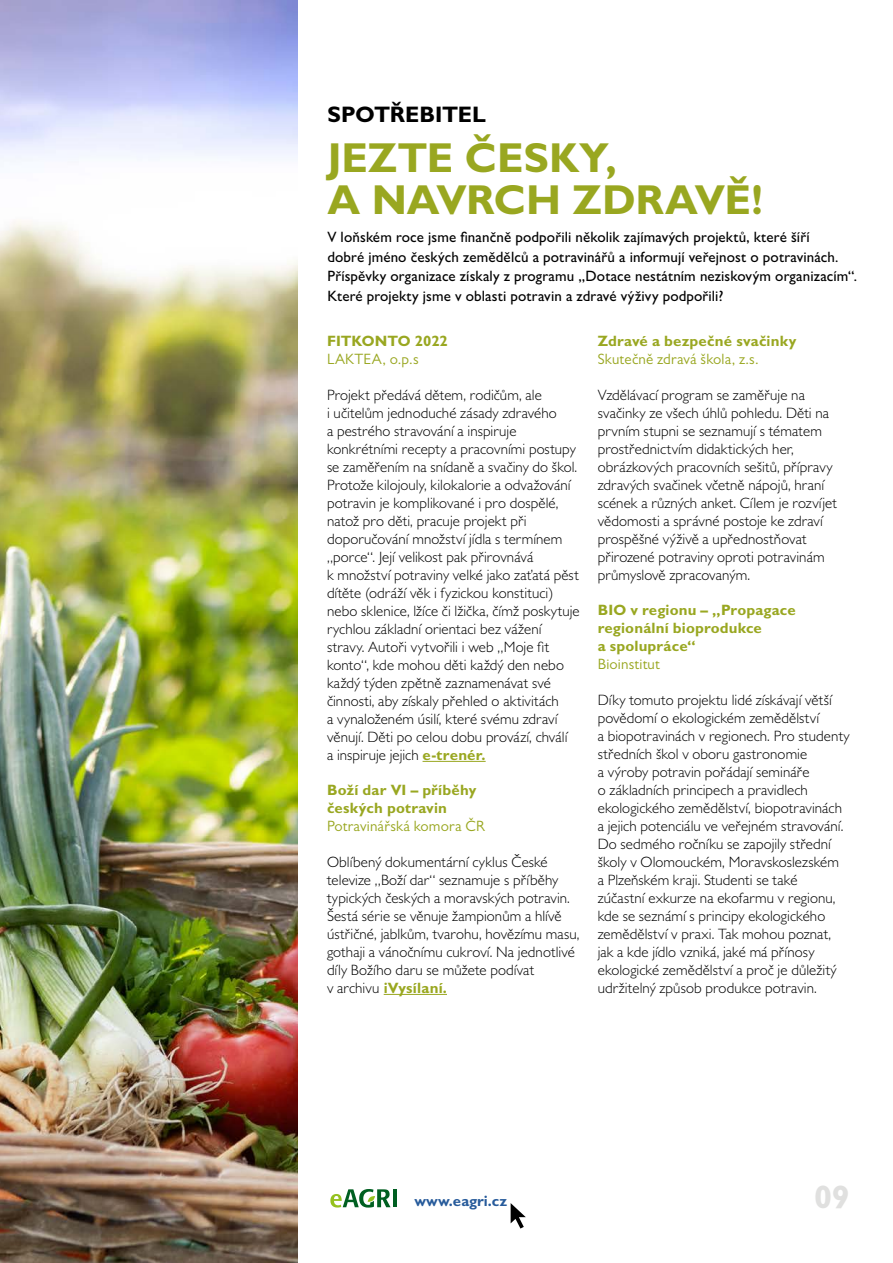
<style>
.page{position:relative;width:893px;height:1263px;background:#fff}
.page>*{position:absolute;margin:0;border:0;box-sizing:border-box;transform-origin:0 0}
.t1{font:700 42px/42px "Gill Sans MT Pro";letter-spacing:-.005em;color:#99a720}
.t2{font:700 32.55px "Gill Sans MT Pro";color:#e0e0df}
.t3{font:700 22.5px "Gill Sans MT Pro";letter-spacing:-.005em;color:#000}
.t4{font:300 15px/18px "Gill Sans MT Pro";letter-spacing:.005em;color:#000}
.t5{font:500 15px/19.5px "Gill Sans MT Pro";letter-spacing:.01em;color:#000}
.t6{font:700 15px/18px "Gill Sans MT Pro";letter-spacing:.01em;color:#99a721}
.t7{font:15px "Gill Sans MT Pro";letter-spacing:.015em;color:#99a721}
.t8{font:700 15px "Gill Sans MT Pro";color:#275b9b}
.t9{font:700 15px "Gill Sans MT Pro";letter-spacing:-.01em;color:#99a721}
.s1{font-weight:700;color:#99a720}
</style>
<div class="page">
<svg style="left:510px;top:1203px;width:16px;height:26px"></svg>
<hr style="left:393px;top:1189px;width:4px;height:18px;background:#005f21">
<svg style="left:330px;top:1189px;width:60px;height:18px"></svg>
<img style="left:0;top:0;width:298px;height:1263px">
<hr style="left:423px;top:761px;width:63px;height:1px;background:#99a720">
<hr style="left:384px;top:994px;width:63px;height:1px;background:#99a720">
<h3 class="t3" style="left:327px;top:100px;width:160px">SPOTŘEBITEL</h3>
<h1 class="t1" style="left:327px;top:136px;width:437px">JEZTE ČESKY,<br>A NAVRCH ZDRAVĚ!</h1>
<p class="t5" style="left:327px;top:227px;width:531px">V loňském roce jsme finančně podpořili několik zajímavých projektů, které šíří<br>dobré jméno českých zemědělců a potravinářů a informují veřejnost o potravinách.<br>Příspěvky organizace získaly z programu „Dotace nestátním neziskovým organizacím“.<br>Které projekty jsme v oblasti potravin a zdravé výživy podpořili?</p>
<p class="t9" style="left:327px;top:331px;width:122px">FITKONTO 2022</p>
<p class="t7" style="left:327px;top:350px;width:93px">LAKTEA, o.p.s</p>
<p class="t4" style="left:327px;top:385px;width:254px">Projekt předává dětem, rodičům, ale<br>i učitelům jednoduché zásady zdravého<br>a pestrého stravování a inspiruje konkrétními recepty a pracovními postupy se zaměřením na snídaně a svačiny do škol.<br>Protože kilojouly, kilokalorie a odvažování potravin je komplikované i pro dospělé, natož pro děti, pracuje projekt při doporučování množství jídla s termínem „porce“. Její velikost pak přirovnává<br>k množství potraviny velké jako zaťatá pěst dítěte (odráží věk i fyzickou konstituci) nebo sklenice, lžíce či lžička, čímž poskytuje rychlou základní orientaci bez vážení stravy. Autoři vytvořili i web „Moje fit konto“, kde mohou děti každý den nebo každý týden zpětně zaznamenávat své činnosti, aby získaly přehled o aktivitách<br>a vynaloženém úsilí, které svému zdraví věnují. Děti po celou dobu provází, chválí<br>a inspiruje jejich <span class="s1">e-trenér.</span></p>
<p class="t6" style="left:327px;top:780px;width:151px">Boží dar VI – příběhy českých potravin</p>
<p class="t7" style="left:327px;top:817px;width:159px">Potravinářská komora ČR</p>
<p class="t4" style="left:327px;top:853px;width:254px">Oblíbený dokumentární cyklus České televize „Boží dar“ seznamuje s příběhy typických českých a moravských potravin.<br>Šestá série se věnuje žampionům a hlívě ústřičné, jablkům, tvarohu, hovězímu masu, gothaji a vánočnímu cukroví. Na jednotlivé díly Božího daru se můžete podívat<br>v archivu <span class="s1">iVysílaní.</span></p>
<p class="t6" style="left:598px;top:331px;width:200px">Zdravé a bezpečné svačinky</p>
<p class="t7" style="left:598px;top:350px;width:162px">Skutečně zdravá škola, z.s.</p>
<p class="t4" style="left:598px;top:385px;width:241px">Vzdělávací program se zaměřuje na svačinky ze všech úhlů pohledu. Děti na prvním stupni se seznamují s tématem prostřednictvím didaktických her, obrázkových pracovních sešitů, přípravy zdravých svačinek včetně nápojů, hraní scének a různých anket. Cílem je rozvíjet vědomosti a správné postoje ke zdraví prospěšné výživě a upřednostňovat přirozené potraviny oproti potravinám průmyslově zpracovaným.</p>
<p class="t6" style="left:598px;top:600px;width:200px">BIO v regionu – „Propagace regionální bioprodukce<br>a spolupráce“</p>
<p class="t7" style="left:598px;top:655px;width:64px">Bioinstitut</p>
<p class="t4" style="left:598px;top:691px;width:253px">Díky tomuto projektu lidé získávají větší povědomí o ekologickém zemědělství<br>a biopotravinách v regionech. Pro studenty středních škol v oboru gastronomie<br>a výroby potravin pořádají semináře<br>o základních principech a pravidlech ekologického zemědělství, biopotravinách a jejich potenciálu ve veřejném stravování.<br>Do sedmého ročníku se zapojily střední školy v Olomouckém, Moravskoslezském<br>a Plzeňském kraji. Studenti se také<br>zúčastní exkurze na ekofarmu v regionu, kde se seznámí s principy ekologického zemědělství v praxi. Tak mohou poznat, jak a kde jídlo vzniká, jaké má přínosy ekologické zemědělství a proč je důležitý udržitelný způsob produkce potravin.</p>
<p class="t8" style="left:415px;top:1192px;width:94px">www.eagri.cz</p>
<h2 class="t2" style="left:814px;top:1176px;width:37px">09</h2>
</div>
